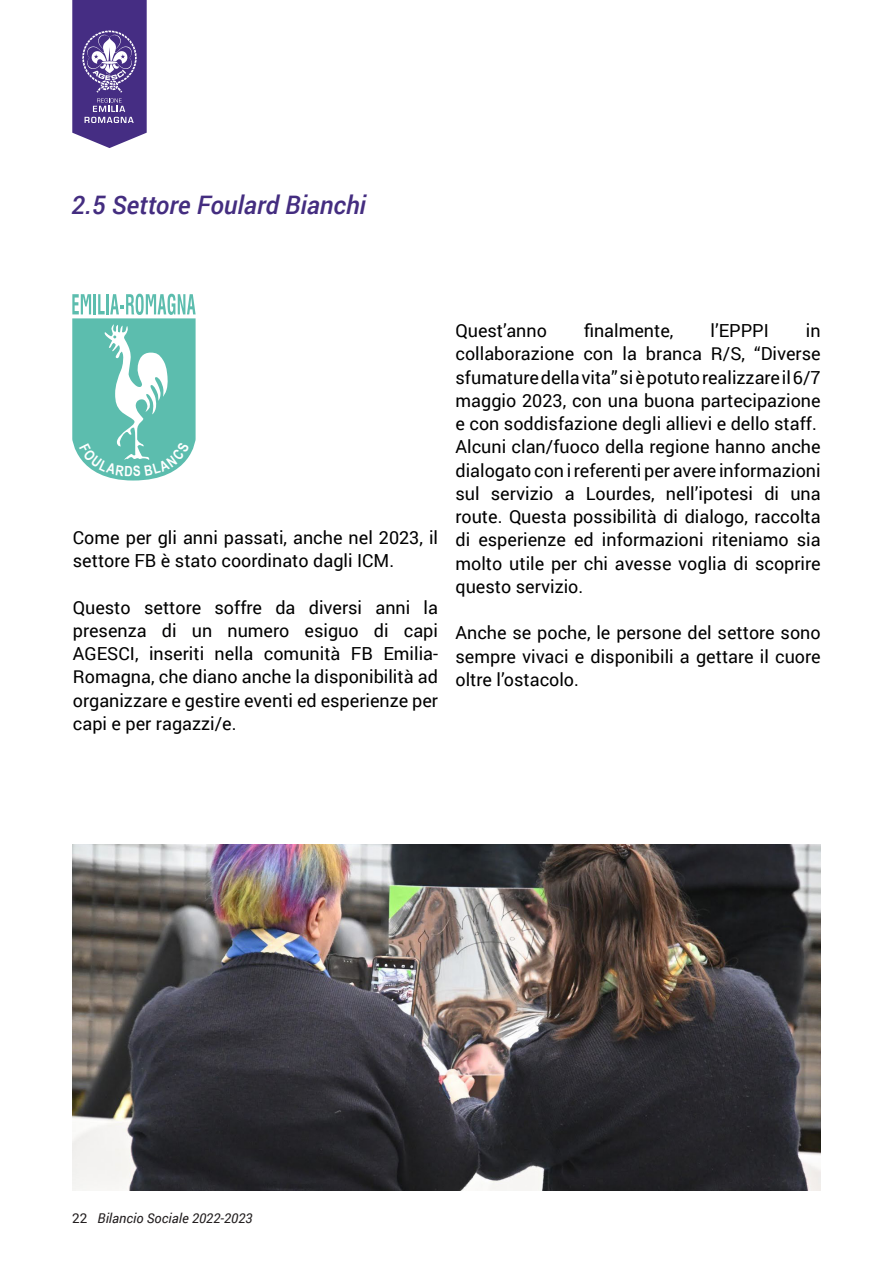
<style>
.page{position:relative;width:893px;height:1263px;background:#fff}
.page>*{position:absolute;margin:0;border:0;box-sizing:border-box;transform-origin:0 0}
.t1{font:italic 500 25.5px "Roboto";color:#442d80}
.t2{font:18px/23.2px "Roboto";color:#000001;text-align:justify}
.t3{font:italic 13.5px "Roboto";color:#231f20}
.s1{font-style:normal}
</style>
<div class="page">
<svg style="left:72px;top:0;width:75px;height:148px"></svg>
<img style="left:72px;top:844px;width:749px;height:347px">
<svg style="left:72px;top:294px;width:124px;height:186px"></svg>
<p class="t1" style="left:72px;top:187px;width:296px">2.5 Settore Foulard Bianchi</p>
<p class="t2" style="left:73px;top:525px;width:367px">Come per gli anni passati, anche nel 2023, il settore FB è stato coordinato dagli ICM.</p>
<p class="t2" style="left:73px;top:595px;width:367px">Questo settore soffre da diversi anni la presenza di un numero esiguo di capi AGESCI, inseriti nella comunità FB Emilia-Romagna, che diano anche la disponibilità ad organizzare e gestire eventi ed esperienze per capi e per ragazzi/e.</p>
<p class="t2" style="left:455px;top:318px;width:93px">Quest’anno</p>
<p class="t2" style="left:584px;top:318px;width:91px">finalmente,</p>
<p class="t2" style="left:710px;top:318px;width:60px">l’EPPPI</p>
<p class="t2" style="left:455px;top:318px;width:367px;text-indent:350px">in collaborazione con la branca R/S, “Diverse sfumature della vita” si è potuto realizzare il 6/7 maggio 2023, con una buona partecipazione e con soddisfazione degli allievi e dello staff.</p>
<p class="t2" style="left:455px;top:435px;width:367px">Alcuni clan/fuoco della regione hanno anche dialogato con i referenti per avere informazioni sul servizio a Lourdes, nell’ipotesi di una route. Questa possibilità di dialogo, raccolta di esperienze ed informazioni riteniamo sia molto utile per chi avesse voglia di scoprire questo servizio.</p>
<p class="t2" style="left:455px;top:621px;width:367px">Anche se poche, le persone del settore sono sempre vivaci e disponibili a gettare il cuore oltre l’ostacolo.</p>
<p class="t3" style="left:72px;top:1209px;width:182px"><span class="s1">22</span> Bilancio Sociale 2022-2023</p>
</div>
